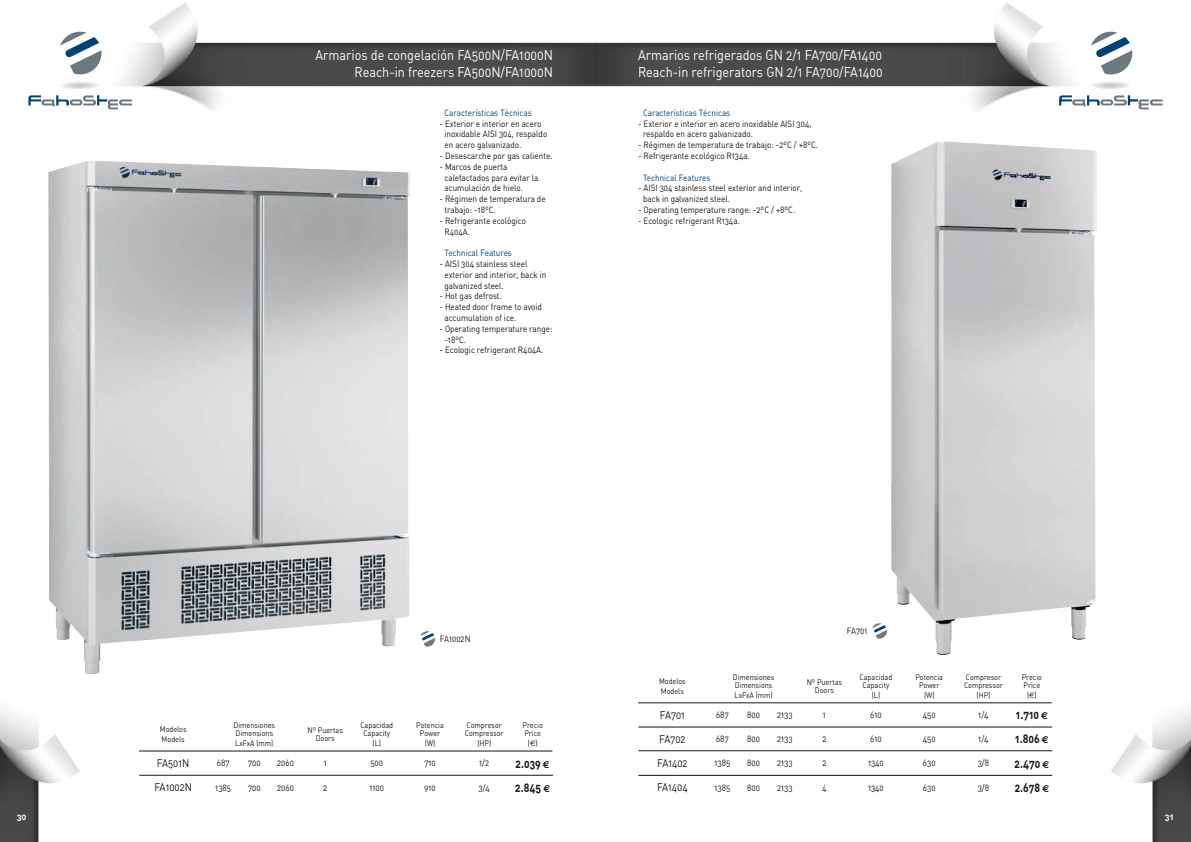
<style>
.page{position:relative;width:1191px;height:842px;background:#fff}
.page>*{position:absolute;margin:0;border:0;box-sizing:border-box;transform-origin:0 0}
.t1{font:14px/16.8px "DIN Regular Alternate";color:#fff;text-align:right;scale:.9 1}
.t2{font:12px "DIN Bold Alternate";color:#151616;scale:.85 1}
.t3{font:11px "DIN Regular Alternate";color:#151616;scale:.9 1}
.t4{font:9px/10.8px "DIN Regular Alternate";color:#151616;scale:.9 1}
.t5{font:9px "DIN Regular Alternate";color:#004274;scale:.9 1}
.t6{font:9px "DIN Bold Alternate";color:#fff}
.t7{font:8px/8px "DIN Regular Alternate";color:#151616;scale:.9 1}
.s1{font-family:"Euro Sans"}
.s2{font-family:"Euro Sans";font-weight:700;font-size:10px}
</style>
<div class="page">
<img style="left:0;top:3px;width:1191px;height:839px">
<svg style="left:60px;top:32px;width:41px;height:42px"></svg>
<svg style="left:28px;top:81px;width:104px;height:28px"></svg>
<svg style="left:1090px;top:32px;width:42px;height:42px"></svg>
<svg style="left:1059px;top:81px;width:103px;height:28px"></svg>
<hr style="left:139px;top:751px;width:413px;height:1px;background:#151616">
<hr style="left:139px;top:775px;width:414px;height:1px;background:#151616">
<hr style="left:638px;top:702px;width:413px;height:1px;background:#151616">
<hr style="left:638px;top:727px;width:414px;height:1px;background:#151616">
<hr style="left:638px;top:750px;width:414px;height:1px;background:#151616">
<hr style="left:638px;top:775px;width:414px;height:1px;background:#151616">
<img style="left:891px;top:141px;width:206px;height:514px">
<img style="left:48px;top:161px;width:362px;height:513px">
<svg style="left:420px;top:631px;width:15px;height:15px"></svg>
<svg style="left:872px;top:623px;width:15px;height:16px"></svg>
<h1 class="t1" style="left:315px;top:47px;width:265px">Armarios de congelación FA500N/FA1000N<br>Reach-in freezers FA500N/FA1000N</h1>
<p class="t5" style="left:444px;top:107px;width:98px">Características Técnicas</p>
<p class="t4" style="left:444px;top:118px;width:116px;text-indent:-5px">- Exterior e interior en acero inoxidable AISI 304, respaldo en acero galvanizado.</p>
<p class="t4" style="left:439px;top:150px;width:127px">- Desescarche por gas caliente.</p>
<p class="t4" style="left:444px;top:161px;width:106px;text-indent:-5px">- Marcos de puerta calefactados para evitar la acumulación de hielo.</p>
<p class="t4" style="left:444px;top:193px;width:114px;text-indent:-5px">- Régimen de temperatura de trabajo: -18ºC.</p>
<p class="t4" style="left:444px;top:215px;width:92px;text-indent:-5px">- Refrigerante ecológico<br>R404A.</p>
<p class="t5" style="left:444px;top:247px;width:76px">Technical Features</p>
<p class="t4" style="left:444px;top:258px;width:115px;text-indent:-5px">- AISI 304 stainless steel exterior and interior, back in galvanized steel.</p>
<p class="t4" style="left:439px;top:291px;width:71px">- Hot gas defrost.</p>
<p class="t4" style="left:444px;top:301px;width:110px;text-indent:-5px">- Heated door frame to avoid accumulation of ice.</p>
<p class="t4" style="left:444px;top:323px;width:122px;text-indent:-5px">- Operating temperature range: -18ºC.</p>
<p class="t4" style="left:439px;top:345px;width:117px">- Ecologic refrigerant R404A.</p>
<h1 class="t1" style="left:638px;top:47px;width:273px;text-align:left">Armarios refrigerados GN 2/1 FA700/FA1400<br>Reach-in refrigerators GN 2/1 FA700/FA1400</h1>
<p class="t5" style="left:643px;top:107px;width:98px">Características Técnicas</p>
<p class="t4" style="left:643px;top:118px;width:189px;text-indent:-5px">- Exterior e interior en acero inoxidable AISI 304, respaldo en acero galvanizado.</p>
<p class="t4" style="left:638px;top:139px;width:201px">- Régimen de temperatura de trabajo: -2ºC / +8ºC.</p>
<p class="t4" style="left:638px;top:150px;width:126px">- Refrigerante ecológico R134a.</p>
<p class="t5" style="left:643px;top:172px;width:76px">Technical Features</p>
<p class="t4" style="left:643px;top:183px;width:178px;text-indent:-5px">- AISI 304 stainless steel exterior and interior, back in galvanized steel.</p>
<p class="t4" style="left:638px;top:204px;width:176px">- Operating temperature range: -2ºC / +8ºC.</p>
<p class="t4" style="left:638px;top:215px;width:115px">- Ecologic refrigerant R134a.</p>
<p class="t7" style="left:160px;top:724px;width:31px;line-height:9.6px">Modelos<br>Models</p>
<p class="t7" style="left:234px;top:721px;width:48px">Dimensiones<br>Dimensions</p>
<p class="t7" style="left:235px;top:739px;width:44px">LxFxA (mm)</p>
<p class="t4" style="left:440px;top:633px;width:36px">FA1002N</p>
<p class="t7" style="left:307px;top:726px;width:41px;text-align:center">Nº Puertas<br>Doors</p>
<p class="t7" style="left:360px;top:721px;width:38px;text-align:center">Capacidad<br>Capacity</p>
<p class="t7" style="left:372px;top:739px;width:11px">(L)</p>
<p class="t7" style="left:416px;top:721px;width:32px;text-align:center">Potencia<br>Power</p>
<p class="t7" style="left:425px;top:739px;width:13px">(W)</p>
<p class="t7" style="left:465px;top:721px;width:45px">Compresor<br>Compressor</p>
<p class="t7" style="left:477px;top:739px;width:17px">(HP)</p>
<p class="t7" style="left:522px;top:721px;width:24px">Precio<br>Price</p>
<p class="t7" style="left:528px;top:739px;width:12px">(<span class="s1">€</span>)</p>
<p class="t3" style="left:157px;top:756px;width:38px">FA501N</p>
<p class="t4" style="left:217px;top:758px;width:16px">687</p>
<p class="t4" style="left:248px;top:758px;width:15px">700</p>
<p class="t4" style="left:277px;top:758px;width:20px">2060</p>
<p class="t4" style="left:324px;top:758px;width:5px">1</p>
<p class="t4" style="left:370px;top:758px;width:16px">500</p>
<p class="t4" style="left:424px;top:758px;width:14px">710</p>
<p class="t4" style="left:479px;top:758px;width:13px">1/2</p>
<h2 class="t2" style="left:515px;top:755px;width:42px">2.039 <span class="s2">€</span></h2>
<p class="t3" style="left:154px;top:780px;width:43px">FA1002N</p>
<p class="t4" style="left:215px;top:782px;width:19px">1385</p>
<p class="t4" style="left:248px;top:782px;width:15px">700</p>
<p class="t4" style="left:277px;top:782px;width:20px">2060</p>
<p class="t4" style="left:323px;top:782px;width:6px">2</p>
<p class="t4" style="left:369px;top:782px;width:18px">1100</p>
<p class="t4" style="left:424px;top:782px;width:14px">910</p>
<p class="t4" style="left:478px;top:782px;width:14px">3/4</p>
<h2 class="t2" style="left:515px;top:779px;width:42px">2.845 <span class="s2">€</span></h2>
<p class="t7" style="left:659px;top:676px;width:31px;line-height:9.6px">Modelos<br>Models</p>
<p class="t7" style="left:733px;top:673px;width:48px">Dimensiones<br>Dimensions</p>
<p class="t7" style="left:734px;top:690px;width:44px">LxFxA (mm)</p>
<p class="t4" style="left:847px;top:625px;width:24px">FA701</p>
<p class="t7" style="left:806px;top:678px;width:41px;text-align:center">Nº Puertas<br>Doors</p>
<p class="t7" style="left:859px;top:673px;width:38px;text-align:center">Capacidad<br>Capacity</p>
<p class="t7" style="left:871px;top:690px;width:11px">(L)</p>
<p class="t7" style="left:915px;top:673px;width:32px;text-align:center">Potencia<br>Power</p>
<p class="t7" style="left:924px;top:690px;width:13px">(W)</p>
<p class="t7" style="left:964px;top:673px;width:45px">Compresor<br>Compressor</p>
<p class="t7" style="left:976px;top:690px;width:17px">(HP)</p>
<p class="t7" style="left:1021px;top:673px;width:24px">Precio<br>Price</p>
<p class="t7" style="left:1027px;top:690px;width:12px">(<span class="s1">€</span>)</p>
<p class="t3" style="left:660px;top:708px;width:29px">FA701</p>
<p class="t4" style="left:716px;top:709px;width:16px">687</p>
<p class="t4" style="left:747px;top:709px;width:16px">800</p>
<p class="t4" style="left:777px;top:709px;width:19px">2133</p>
<p class="t4" style="left:823px;top:709px;width:5px">1</p>
<p class="t4" style="left:870px;top:709px;width:14px">610</p>
<p class="t4" style="left:923px;top:709px;width:16px">450</p>
<p class="t4" style="left:978px;top:709px;width:13px">1/4</p>
<h2 class="t2" style="left:1016px;top:707px;width:39px">1.710 <span class="s2">€</span></h2>
<p class="t3" style="left:659px;top:732px;width:31px">FA702</p>
<p class="t4" style="left:716px;top:733px;width:16px">687</p>
<p class="t4" style="left:747px;top:733px;width:16px">800</p>
<p class="t4" style="left:777px;top:733px;width:19px">2133</p>
<p class="t4" style="left:822px;top:733px;width:6px">2</p>
<p class="t4" style="left:870px;top:733px;width:14px">610</p>
<p class="t4" style="left:923px;top:733px;width:16px">450</p>
<p class="t4" style="left:978px;top:733px;width:13px">1/4</p>
<h2 class="t2" style="left:1015px;top:731px;width:41px">1.806 <span class="s2">€</span></h2>
<p class="t3" style="left:657px;top:756px;width:35px">FA1402</p>
<p class="t4" style="left:714px;top:758px;width:19px">1385</p>
<p class="t4" style="left:747px;top:758px;width:16px">800</p>
<p class="t4" style="left:777px;top:758px;width:19px">2133</p>
<p class="t4" style="left:822px;top:758px;width:6px">2</p>
<p class="t4" style="left:868px;top:758px;width:19px">1340</p>
<p class="t4" style="left:923px;top:758px;width:16px">630</p>
<p class="t4" style="left:977px;top:758px;width:14px">3/8</p>
<h2 class="t2" style="left:1014px;top:755px;width:42px">2.470 <span class="s2">€</span></h2>
<p class="t3" style="left:657px;top:780px;width:36px">FA1404</p>
<p class="t4" style="left:714px;top:782px;width:19px">1385</p>
<p class="t4" style="left:747px;top:782px;width:16px">800</p>
<p class="t4" style="left:777px;top:782px;width:19px">2133</p>
<p class="t4" style="left:822px;top:782px;width:6px">4</p>
<p class="t4" style="left:868px;top:782px;width:19px">1340</p>
<p class="t4" style="left:923px;top:782px;width:16px">630</p>
<p class="t4" style="left:977px;top:782px;width:14px">3/8</p>
<h2 class="t2" style="left:1014px;top:779px;width:42px">2.678 <span class="s2">€</span></h2>
<p class="t6" style="left:17px;top:810px;width:11px">30</p>
<p class="t6" style="left:1165px;top:810px;width:10px">31</p>
</div>
